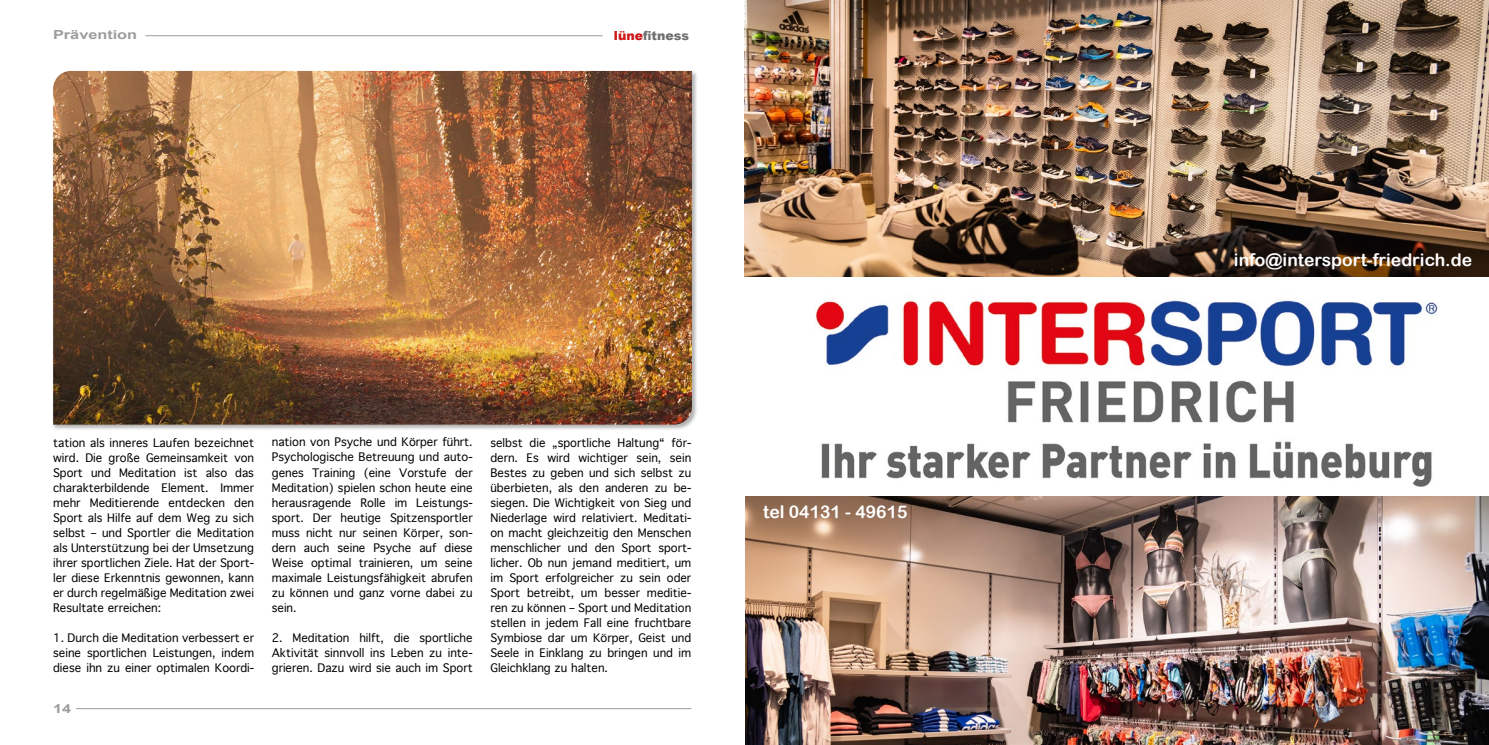
<style>
.page{position:relative;width:1489px;height:745px;background:#fff}
.page>*{position:absolute;margin:0;border:0;box-sizing:border-box;transform-origin:0 0}
.t1{font:17.5px "Arial Rounded MT Bold";color:#fff}
.t2{font:700 12.5px "Arial";color:#9d9d9c;scale:1.3 1}
.t3{font:900 12.5px "Arial";color:#706f6f}
.t4{font:11.25px/15px "Geneva";color:#000;text-align:justify}
.s1{color:#cd1719}
</style>
<div class="page">
<hr style="left:76px;top:707px;width:615px;height:1px;background:#9d9d9c">
<img style="left:815px;top:300px;width:623px;height:187px">
<img style="left:744px;top:0;width:744px;height:276px">
<img style="left:745px;top:496px;width:743px;height:248px">
<div style="left:52px;top:70px;width:645px;height:360px;background:#000;opacity:.3"></div>
<img style="left:53px;top:71px;width:639px;height:353px">
<hr style="left:145px;top:35px;width:457px;height:1px;background:#9d9d9c">
<p class="t2" style="left:53px;top:26px;width:66px">Prävention</p>
<p class="t3" style="left:614px;top:27px;width:77px"><span class="s1">lüne</span>fitness</p>
<p class="t4" style="left:53px;top:435px;width:202px">tation als inneres Laufen bezeichnet wird. Die große Gemeinsamkeit von Sport und Meditation ist also das charakterbildende Element. Immer mehr Meditierende entdecken den Sport als Hilfe auf dem Weg zu sich selbst – und Sportler die Meditation als Unterstützung bei der Umsetzung ihrer sportlichen Ziele. Hat der Sport&shy;ler diese Erkenntnis gewonnen, kann er durch regelmäßige Meditation zwei Resultate erreichen:</p>
<p class="t4" style="left:53px;top:630px;width:202px">1. Durch die Meditation verbessert er seine sportlichen Leistungen, indem diese ihn zu einer optimalen Koordi-</p>
<p class="t2" style="left:53px;top:699px;width:15px">14</p>
<p class="t4" style="left:272px;top:435px;width:202px">nation von Psyche und Körper führt.<br>Psychologische Betreuung und auto&shy;genes Training (eine Vorstufe der Meditation) spielen schon heute eine herausragende Rolle im Leistungs&shy;sport. Der heutige Spitzensportler muss nicht nur seinen Körper, son&shy;dern auch seine Psyche auf diese Weise optimal trainieren, um seine maximale Leistungsfähigkeit abrufen zu können und ganz vorne dabei zu sein.</p>
<p class="t4" style="left:272px;top:630px;width:202px">2. Meditation hilft, die sportliche Aktivität sinnvoll ins Leben zu inte&shy;grieren. Dazu wird sie auch im Sport</p>
<p class="t4" style="left:490px;top:435px;width:202px">selbst die „sportliche Haltung“ för&shy;dern. Es wird wichtiger sein, sein Bestes zu geben und sich selbst zu überbieten, als den anderen zu be&shy;siegen. Die Wichtigkeit von Sieg und Niederlage wird relativiert. Meditati&shy;on macht gleichzeitig den Menschen menschlicher und den Sport sport&shy;licher. Ob nun jemand meditiert, um im Sport erfolgreicher zu sein oder Sport betreibt, um besser meditie&shy;ren zu können – Sport und Meditation stellen in jedem Fall eine fruchtbare Symbiose dar um Körper, Geist und Seele in Einklang zu bringen und im Gleichklang zu halten.</p>
<h1 class="t1" style="left:763px;top:501px;width:146px">tel 04131 - 49615</h1>
<h1 class="t1" style="left:1233px;top:249px;width:239px">info@intersport-friedrich.de</h1>
</div>
